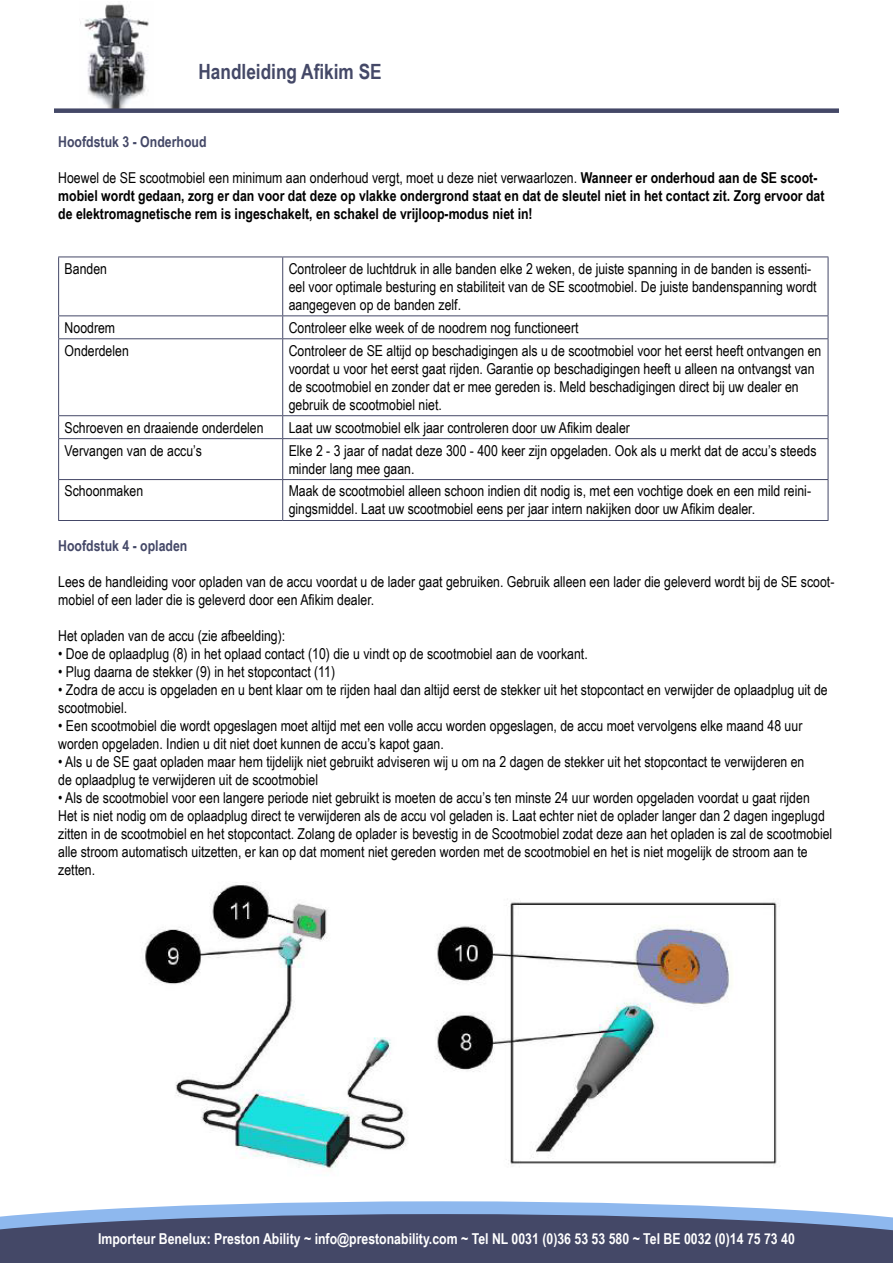
<style>
.page{position:relative;width:893px;height:1263px;background:#fff}
.page>*{position:absolute;margin:0;border:0;box-sizing:border-box;transform-origin:0 0}
.t1{font:700 21px "Arial Narrow";color:#444867}
.t2{font:15px/18px "Arial Narrow";color:#000}
.t3{font:700 15px/18px "Arial Narrow";color:#000}
.t4{font:700 15px "Arial Narrow";color:#fff}
.t5{font:700 15px "Arial Narrow";color:#444867}
.s1{font-weight:400}
</style>
<div class="page">
<img style="left:80px;top:4px;width:69px;height:104px">
<svg style="left:32px;top:1201px;width:821px;height:13px;fill:#8eb8ee"></svg>
<div style="left:54px;top:108px;width:785px;height:5px;background:#444867"></div>
<svg style="left:0;top:1214px;width:893px;height:49px;background:#4b5374"></svg>
<hr style="left:58px;top:257px;width:225px;height:1px;background:#444867">
<hr style="left:58px;top:257px;width:1px;height:58px;background:#444867">
<hr style="left:283px;top:257px;width:545px;height:1px;background:#444867">
<hr style="left:282px;top:257px;width:1px;height:58px;background:#444867">
<hr style="left:828px;top:257px;width:1px;height:58px;background:#444867">
<hr style="left:58px;top:315px;width:225px;height:1px;background:#444867">
<svg style="left:58px;top:316px;width:1px;height:22px"></svg>
<hr style="left:283px;top:315px;width:545px;height:1px;background:#444867">
<svg style="left:282px;top:316px;width:1px;height:22px"></svg>
<svg style="left:828px;top:316px;width:1px;height:22px"></svg>
<hr style="left:58px;top:338px;width:225px;height:1px;background:#444867">
<hr style="left:58px;top:339px;width:1px;height:76px;background:#444867">
<hr style="left:283px;top:338px;width:545px;height:1px;background:#444867">
<hr style="left:282px;top:339px;width:1px;height:76px;background:#444867">
<hr style="left:828px;top:339px;width:1px;height:76px;background:#444867">
<hr style="left:58px;top:415px;width:225px;height:1px;background:#444867">
<svg style="left:58px;top:416px;width:1px;height:22px"></svg>
<hr style="left:283px;top:415px;width:545px;height:1px;background:#444867">
<svg style="left:282px;top:416px;width:1px;height:22px"></svg>
<svg style="left:828px;top:416px;width:1px;height:22px"></svg>
<hr style="left:58px;top:438px;width:225px;height:1px;background:#444867">
<hr style="left:58px;top:439px;width:1px;height:40px;background:#444867">
<hr style="left:283px;top:438px;width:545px;height:1px;background:#444867">
<hr style="left:282px;top:439px;width:1px;height:40px;background:#444867">
<hr style="left:828px;top:439px;width:1px;height:40px;background:#444867">
<hr style="left:58px;top:479px;width:225px;height:1px;background:#444867">
<hr style="left:58px;top:480px;width:1px;height:40px;background:#444867">
<hr style="left:283px;top:479px;width:545px;height:1px;background:#444867">
<hr style="left:282px;top:480px;width:1px;height:40px;background:#444867">
<hr style="left:828px;top:480px;width:1px;height:40px;background:#444867">
<hr style="left:58px;top:520px;width:225px;height:1px;background:#444867">
<hr style="left:283px;top:520px;width:545px;height:1px;background:#444867">
<img style="left:145px;top:882px;width:632px;height:287px">
<h1 class="t1" style="left:199px;top:56px;width:185px">Handleiding Afikim SE</h1>
<p class="t5" style="left:58px;top:131px;width:150px">Hoofdstuk 3 - Onderhoud</p>
<p class="t3" style="left:58px;top:168px;width:768px"><span class="s1">Hoewel de SE scootmobiel een minimum aan onderhoud vergt, moet u deze niet verwaarlozen.</span> Wanneer er onderhoud aan de SE scoot&shy;mobiel wordt gedaan, zorg er dan voor dat deze op vlakke ondergrond staat en dat de sleutel niet in het contact zit. Zorg ervoor dat de elektromagnetische rem is ingeschakelt, en schakel de vrijloop-modus niet in!</p>
<p class="t2" style="left:65px;top:259px;width:44px">Banden</p>
<p class="t2" style="left:289px;top:259px;width:529px">Controleer de luchtdruk in alle banden elke 2 weken, de juiste spanning in de banden is essenti&shy;eel voor optimale besturing en stabiliteit van de SE scootmobiel. De juiste bandenspanning wordt aangegeven op de banden zelf.</p>
<p class="t2" style="left:65px;top:318px;width:52px">Noodrem</p>
<p class="t2" style="left:289px;top:318px;width:291px">Controleer elke week of de noodrem nog functioneert</p>
<p class="t2" style="left:65px;top:341px;width:66px">Onderdelen</p>
<p class="t2" style="left:289px;top:341px;width:534px">Controleer de SE altijd op beschadigingen als u de scootmobiel voor het eerst heeft ontvangen en voordat u voor het eerst gaat rijden. Garantie op beschadigingen heeft u alleen na ontvangst van de scootmobiel en zonder dat er mee gereden is. Meld beschadigingen direct bij uw dealer en gebruik de scootmobiel niet.</p>
<p class="t2" style="left:65px;top:418px;width:200px">Schroeven en draaiende onderdelen</p>
<p class="t2" style="left:289px;top:418px;width:343px">Laat uw scootmobiel elk jaar controleren door uw Afikim dealer</p>
<p class="t2" style="left:65px;top:441px;width:139px">Vervangen van de accu’s</p>
<p class="t2" style="left:289px;top:441px;width:529px">Elke 2 - 3 jaar of nadat deze 300 - 400 keer zijn opgeladen. Ook als u merkt dat de accu’s steeds minder lang mee gaan.</p>
<p class="t2" style="left:65px;top:482px;width:80px">Schoonmaken</p>
<p class="t2" style="left:289px;top:482px;width:524px">Maak de scootmobiel alleen schoon indien dit nodig is, met een vochtige doek en een mild reini&shy;gingsmiddel. Laat uw scootmobiel eens per jaar intern nakijken door uw Afikim dealer.</p>
<p class="t5" style="left:58px;top:534px;width:131px">Hoofdstuk 4 - opladen</p>
<p class="t2" style="left:58px;top:572px;width:778px">Lees de handleiding voor opladen van de accu voordat u de lader gaat gebruiken. Gebruik alleen een lader die geleverd wordt bij de SE scoot&shy;mobiel of een lader die is geleverd door een Afikim dealer.</p>
<p class="t2" style="left:58px;top:626px;width:229px">Het opladen van de accu (zie afbeelding):</p>
<p class="t2" style="left:58px;top:644px;width:531px">• Doe de oplaadplug (8) in het oplaad contact (10) die u vindt op de scootmobiel aan de voorkant.</p>
<p class="t2" style="left:58px;top:662px;width:278px">• Plug daarna de stekker (9) in het stopcontact (11)</p>
<p class="t2" style="left:58px;top:680px;width:771px">• Zodra de accu is opgeladen en u bent klaar om te rijden haal dan altijd eerst de stekker uit het stopcontact en verwijder de oplaadplug uit de scootmobiel.</p>
<p class="t2" style="left:58px;top:716px;width:746px">• Een scootmobiel die wordt opgeslagen moet altijd met een volle accu worden opgeslagen, de accu moet vervolgens elke maand 48 uur worden opgeladen. Indien u dit niet doet kunnen de accu’s kapot gaan.</p>
<p class="t2" style="left:58px;top:752px;width:748px">• Als u de SE gaat opladen maar hem tijdelijk niet gebruikt adviseren wij u om na 2 dagen de stekker uit het stopcontact te verwijderen en de oplaadplug te verwijderen uit de scootmobiel</p>
<p class="t2" style="left:58px;top:788px;width:776px">• Als de scootmobiel voor een langere periode niet gebruikt is moeten de accu’s ten minste 24 uur worden opgeladen voordat u gaat rijden Het is niet nodig om de oplaadplug direct te verwijderen als de accu vol geladen is. Laat echter niet de oplader langer dan 2 dagen ingeplugd zitten in de scootmobiel en het stopcontact. Zolang de oplader is bevestig in de Scootmobiel zodat deze aan het opladen is zal de scootmobiel alle stroom automatisch uitzetten, er kan op dat moment niet gereden worden met de scootmobiel en het is niet mogelijk de stroom aan te zetten.</p>
<p class="t4" style="left:98px;top:1227px;width:698px">Importeur Benelux: Preston Ability ~ info@prestonability.com ~ Tel NL 0031 (0)36 53 53 580 ~ Tel BE 0032 (0)14 75 73 40</p>
</div>
